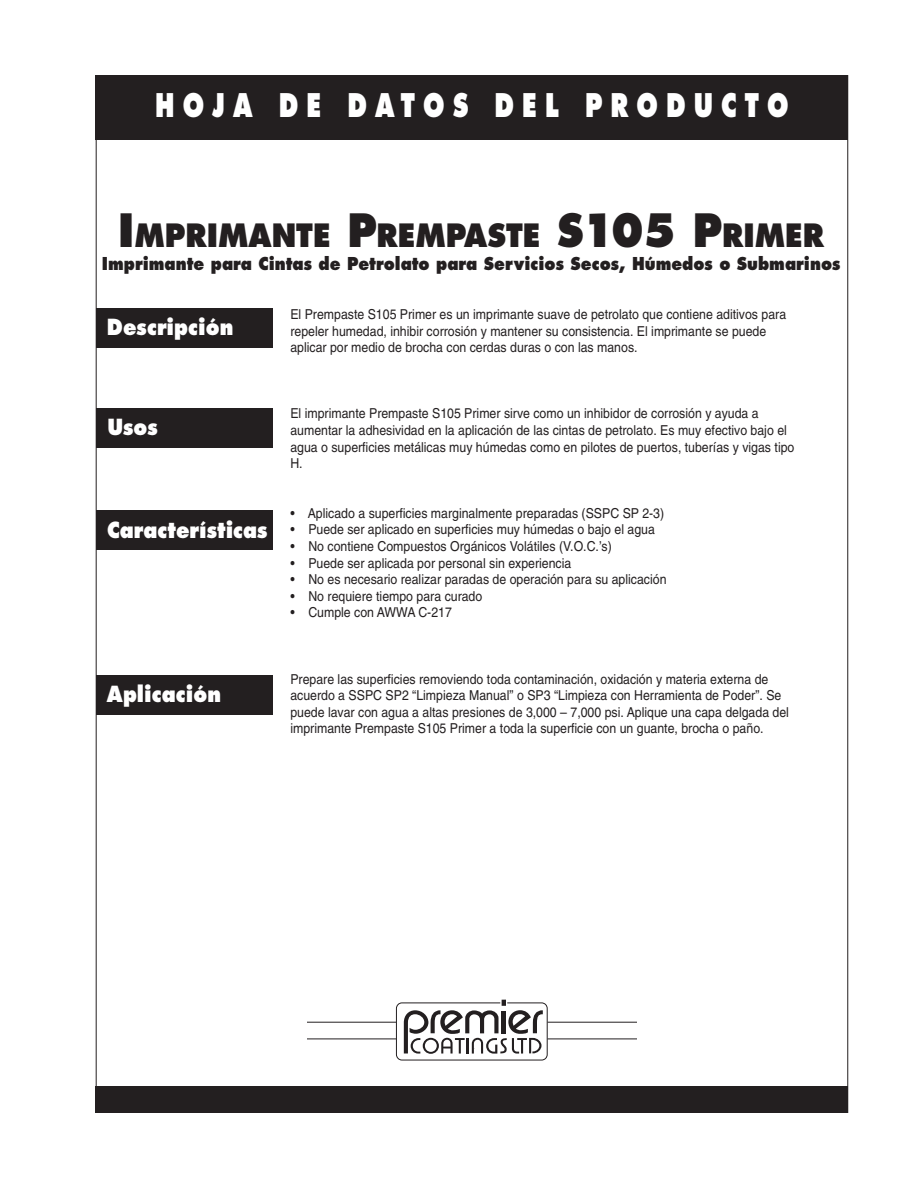
<style>
.page{position:relative;width:918px;height:1188px;background:#fff}
.page>*{position:absolute;margin:0;border:0;box-sizing:border-box;transform-origin:0 0}
.t1{font:800 31.65px "Futura";letter-spacing:.34em;color:#fff;scale:.75 1}
.t2{font:800 31.2px "Futura";color:#231f20;scale:.9 1}
.t3{font:800 21.6px "Futura";color:#fff;scale:.9 1}
.t4{font:800 17.25px "Futura";color:#231f20;scale:.9 1}
.t5{font:13.65px/16.5px "Helvetica";color:#231f20;scale:.9 1}
.s1{font-size:44.7px}
</style>
<div class="page">
<div style="left:96px;top:75px;width:752px;height:65px;background:#231f20"></div>
<div style="left:96px;top:1087px;width:752px;height:26px;background:#231f20"></div>
<svg style="left:404px;top:1000px;width:139px;height:54px"></svg>
<div style="left:396px;top:1003px;width:152px;height:57px;border:1px solid #231f20;border-radius:6px"></div>
<hr style="left:308px;top:1022px;width:88px;height:1px;background:#231f20">
<hr style="left:308px;top:1039px;width:88px;height:1px;background:#231f20">
<hr style="left:547px;top:1022px;width:89px;height:1px;background:#231f20">
<hr style="left:547px;top:1039px;width:89px;height:1px;background:#231f20">
<div style="left:96px;top:309px;width:177px;height:39px;background:#231f20"></div>
<div style="left:96px;top:408px;width:177px;height:40px;background:#231f20"></div>
<div style="left:96px;top:510px;width:177px;height:40px;background:#231f20"></div>
<div style="left:96px;top:675px;width:177px;height:40px;background:#231f20"></div>
<h1 class="t1" style="left:155px;top:91px;width:846px">HOJA DE DATOS DEL PRODUCTO</h1>
<h2 class="t2" style="left:118px;top:222px;width:786px"><span class="s1">I</span>MPRIMANTE <span class="s1">P</span>REMPASTE <span class="s1">S105 P</span>RIMER</h2>
<p class="t4" style="left:102px;top:256px;width:822px">Imprimante para Cintas de Petrolato para Servicios Secos, Húmedos o Submarinos</p>
<h3 class="t3" style="left:107px;top:317px;width:142px">Descripción</h3>
<h3 class="t3" style="left:107px;top:418px;width:58px">Usos</h3>
<h3 class="t3" style="left:107px;top:521px;width:180px">Características</h3>
<h3 class="t3" style="left:107px;top:685px;width:128px">Aplicación</h3>
<p class="t5" style="left:290px;top:307px;width:552px">El Prempaste S105 Primer es un imprimante suave de petrolato que contiene aditivos para repeler humedad, inhibir corrosión y mantener su consistencia. El imprimante se puede aplicar por medio de brocha con cerdas duras o con las manos.</p>
<p class="t5" style="left:290px;top:407px;width:562px">El imprimante Prempaste S105 Primer sirve como un inhibidor de corrosión y ayuda a aumentar la adhesividad en la aplicación de las cintas de petrolato. Es muy efectivo bajo el agua o superficies metálicas muy húmedas como en pilotes de puertos, tuberías y vigas tipo H.</p>
<p class="t5" style="left:290px;top:506px;width:417px">• Aplicado a superficies marginalmente preparadas (SSPC SP 2-3)</p>
<p class="t5" style="left:290px;top:523px;width:407px">• Puede ser aplicado en superficies muy húmedas o bajo el agua</p>
<p class="t5" style="left:290px;top:539px;width:359px">• No contiene Compuestos Orgánicos Volátiles (V.O.C.’s)</p>
<p class="t5" style="left:290px;top:556px;width:314px">• Puede ser aplicada por personal sin experiencia</p>
<p class="t5" style="left:290px;top:572px;width:419px">• No es necesario realizar paradas de operación para su aplicación</p>
<p class="t5" style="left:290px;top:589px;width:215px">• No requiere tiempo para curado</p>
<p class="t5" style="left:290px;top:606px;width:181px">• Cumple con AWWA C-217</p>
<p class="t5" style="left:290px;top:672px;width:556px">Prepare las superficies removiendo toda contaminación, oxidación y materia externa de acuerdo a SSPC SP2 “Limpieza Manual” o SP3 “Limpieza con Herramienta de Poder”. Se puede lavar con agua a altas presiones de 3,000 – 7,000 psi. Aplique una capa delgada del imprimante Prempaste S105 Primer a toda la superficie con un guante, brocha o paño.</p>
</div>
